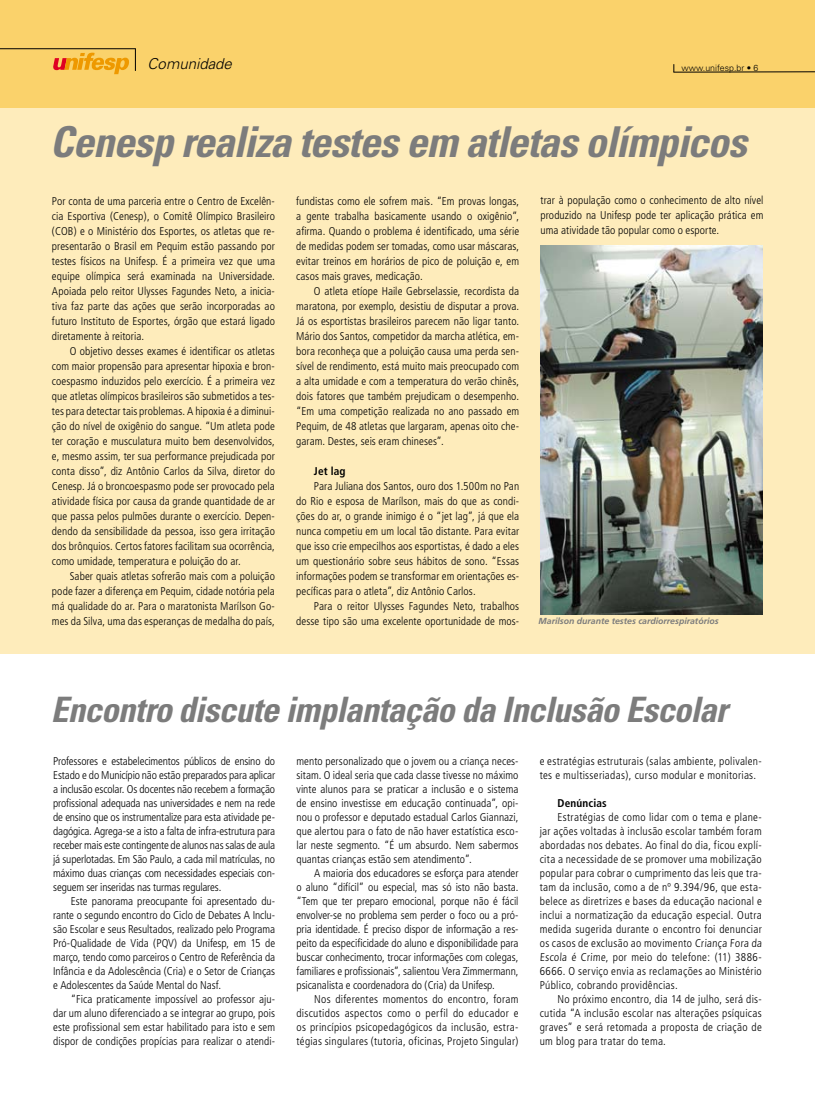
<style>
.page{position:relative;width:815px;height:1099px;background:#fff}
.page>*{position:absolute;margin:0;border:0;box-sizing:border-box;transform-origin:0 0}
.t1{font:italic 700 condensed 42.5px "Univers";letter-spacing:-.02em;color:#7c7c7c}
.t2{font:italic 700 condensed 35px "Univers";letter-spacing:-.02em;color:#7c7c7c}
.t3{font:italic 300 15px "Univers";color:#000}
.t4{font:300 condensed 11.25px/15px "Frutiger";letter-spacing:.005em;color:#000;text-align:justify}
.t5{font:300 condensed 11.25px/14px "Frutiger";letter-spacing:.025em;color:#000}
.t6{font:700 condensed 11.25px "Frutiger";letter-spacing:.015em;color:#000}
.t7{font:italic 700 8.75px "Frutiger";color:#7c7c7c}
.t8{font:300 8.75px "Univers";color:#000}
</style>
<div class="page">
<div style="left:0;top:8px;width:815px;height:645px;background:#feecbb"></div>
<div style="left:0;top:0;width:815px;height:107px;background:#fad26b"></div>
<hr style="left:673px;top:71px;width:142px;height:1px;background:#000">
<svg style="left:53px;top:53px;width:76px;height:21px"></svg>
<hr style="left:0;top:48px;width:136px;height:1px;background:#000">
<svg style="left:135px;top:49px;width:1px;height:22px"></svg>
<img style="left:540px;top:246px;width:223px;height:368px">
<h3 class="t3" style="left:148px;top:55px;width:86px">Comunidade</h3>
<p class="t8" style="left:682px;top:62px;width:78px">www.unifesp.br • 6</p>
<h1 class="t1" style="left:50px;top:116px;width:698px">Cenesp realiza testes em atletas olímpicos</h1>
<p class="t4" style="left:52px;top:193px;width:225px">Por conta de uma parceria entre o Centro de Excelên&shy;cia Esportiva (Cenesp), o Comitê Olímpico Brasileiro (COB) e o Ministério dos Esportes, os atletas que re&shy;presentarão o Brasil em Pequim estão passando por testes físicos na Unifesp. É a primeira vez que uma equipe olímpica será examinada na Universidade.<br>Apoiada pelo reitor Ulysses Fagundes Neto, a inicia&shy;tiva faz parte das ações que serão incorporadas ao futuro Instituto de Esportes, órgão que estará ligado diretamente à reitoria.</p>
<p class="t4" style="left:52px;top:343px;width:225px;text-indent:18px">O objetivo desses exames é identificar os atletas com maior propensão para apresentar hipoxia e bron&shy;coespasmo induzidos pelo exercício. É a primeira vez que atletas olímpicos brasileiros são submetidos a tes&shy;tes para detectar tais problemas. A hipoxia é a diminui&shy;ção do nível de oxigênio do sangue. “Um atleta pode ter coração e musculatura muito bem desenvolvidos, e, mesmo assim, ter sua performance prejudicada por conta disso”, diz Antônio Carlos da Silva, diretor do Cenesp. Já o broncoespasmo pode ser provocado pela atividade física por causa da grande quantidade de ar que passa pelos pulmões durante o exercício. Depen&shy;dendo da sensibilidade da pessoa, isso gera irritação dos brônquios. Certos fatores facilitam sua ocorrência, como umidade, temperatura e poluição do ar.</p>
<p class="t4" style="left:52px;top:568px;width:224px;text-indent:18px">Saber quais atletas sofrerão mais com a poluição pode fazer a diferença em Pequim, cidade notória pela má qualidade do ar. Para o maratonista Marílson Go&shy;mes da Silva, uma das esperanças de medalha do país,</p>
<p class="t4" style="left:296px;top:193px;width:225px">fundistas como ele sofrem mais. “Em provas longas, a gente trabalha basicamente usando o oxigênio”, afirma. Quando o problema é identificado, uma série de medidas podem ser tomadas, como usar máscaras, evitar treinos em horários de pico de poluição e, em casos mais graves, medicação.</p>
<p class="t4" style="left:296px;top:283px;width:225px;text-indent:18px">O atleta etíope Haile Gebrselassie, recordista da maratona, por exemplo, desistiu de disputar a prova.<br>Já os esportistas brasileiros parecem não ligar tanto.<br>Mário dos Santos, competidor da marcha atlética, em&shy;bora reconheça que a poluição causa uma perda sen&shy;sível de rendimento, está muito mais preocupado com a alta umidade e com a temperatura do verão chinês, dois fatores que também prejudicam o desempenho. “Em uma competição realizada no ano passado em Pequim, de 48 atletas que largaram, apenas oito che&shy;garam. Destes, seis eram chineses”.</p>
<p class="t6" style="left:314px;top:464px;width:33px">Jet lag</p>
<p class="t4" style="left:296px;top:478px;width:225px;text-indent:18px">Para Juliana dos Santos, ouro dos 1.500m no Pan do Rio e esposa de Marílson, mais do que as condi&shy;ções do ar, o grande inimigo é o “jet lag”, já que ela nunca competiu em um local tão distante. Para evitar que isso crie empecilhos aos esportistas, é dado a eles um questionário sobre seus hábitos de sono. “Essas informações podem se transformar em orientações es&shy;pecíficas para o atleta”, diz Antônio Carlos.</p>
<p class="t4" style="left:296px;top:598px;width:224px;text-align:right">Para o reitor Ulysses Fagundes Neto, trabalhos desse tipo são uma excelente oportunidade de mos-</p>
<p class="t4" style="left:540px;top:193px;width:225px">trar à população como o conhecimento de alto nível produzido na Unifesp pode ter aplicação prática em uma atividade tão popular como o esporte.</p>
<p class="t7" style="left:539px;top:615px;width:182px">Marilson durante testes cardiorrespiratórios</p>
<h2 class="t2" style="left:51px;top:688px;width:678px">Encontro discute implantação da Inclusão Escolar</h2>
<p class="t4" style="left:53px;top:754px;width:224px;line-height:14px">Professores e estabelecimentos públicos de ensino do Estado e do Município não estão preparados para aplicar a inclusão escolar. Os docentes não recebem a formação profissional adequada nas universidades e nem na rede de ensino que os instrumentalize para esta atividade pe&shy;dagógica. Agrega-se a isto a falta de infra-estrutura para receber mais este contingente de alunos nas salas de aula já superlotadas. Em São Paulo, a cada mil matrículas, no máximo duas crianças com necessidades especiais con&shy;seguem ser inseridas nas turmas regulares.</p>
<p class="t4" style="left:53px;top:894px;width:224px;line-height:14px;text-indent:18px">Este panorama preocupante foi apresentado du&shy;rante o segundo encontro do Ciclo de Debates A Inclu&shy;são Escolar e seus Resultados, realizado pelo Programa Pró-Qualidade de Vida (PQV) da Unifesp, em 15 de março, tendo como parceiros o Centro de Referência da Infância e da Adolescência (Cria) e o Setor de Crianças e Adolescentes da Saúde Mental do Nasf.</p>
<p class="t4" style="left:53px;top:992px;width:224px;line-height:14px;text-indent:18px">“Fica praticamente impossível ao professor aju&shy;dar um aluno diferenciado a se integrar ao grupo, pois este profissional sem estar habilitado para isto e sem dispor de condições propícias para realizar o atendi-</p>
<p class="t4" style="left:296px;top:754px;width:224px;line-height:14px">mento personalizado que o jovem ou a criança neces&shy;sitam. O ideal seria que cada classe tivesse no máximo vinte alunos para se praticar a inclusão e o sistema de ensino investisse em educação continuada”, opi&shy;nou o professor e deputado estadual Carlos Giannazi, que alertou para o fato de não haver estatística esco&shy;lar neste segmento. “É um absurdo. Nem sabermos quantas crianças estão sem atendimento”.</p>
<p class="t4" style="left:296px;top:865px;width:224px;line-height:14px;text-indent:18px">A maioria dos educadores se esforça para atender o aluno “difícil” ou especial, mas só isto não basta. “Tem que ter preparo emocional, porque não é fácil envolver-se no problema sem perder o foco ou a pró&shy;pria identidade. É preciso dispor de informação a res&shy;peito da especificidade do aluno e disponibilidade para buscar conhecimento, trocar informações com colegas, familiares e profissionais”, salientou Vera Zimmermann, psicanalista e coordenadora do (Cria) da Unifesp.</p>
<p class="t4" style="left:296px;top:991px;width:224px;line-height:14px;text-indent:18px">Nos diferentes momentos do encontro, foram discutidos aspectos como o perfil do educador e os princípios psicopedagógicos da inclusão, estra&shy;tégias singulares (tutoria, oficinas, Projeto Singular)</p>
<p class="t5" style="left:540px;top:753px;width:224px">e estratégias estruturais (salas ambiente, polivalen&shy;tes e multisseriadas), curso modular e monitorias.</p>
<p class="t6" style="left:557px;top:796px;width:51px">Denúncias</p>
<p class="t4" style="left:540px;top:809px;width:224px;line-height:14px;text-indent:18px">Estratégias de como lidar com o tema e plane&shy;jar ações voltadas à inclusão escolar também foram abordadas nos debates. Ao final do dia, ficou explí&shy;cita a necessidade de se promover uma mobilização popular para cobrar o cumprimento das leis que tra&shy;tam da inclusão, como a de nº 9.394/96, que esta&shy;belece as diretrizes e bases da educação nacional e inclui a normatização da educação especial. Outra medida sugerida durante o encontro foi denunciar os casos de exclusão ao movimento Criança Fora da Escola é Crime, por meio do telefone: (11) 3886- 6666. O serviço envia as reclamações ao Ministério Público, cobrando providências.</p>
<p class="t4" style="left:540px;top:992px;width:224px;line-height:14px;text-indent:18px">No próximo encontro, dia 14 de julho, será dis&shy;cutida “A inclusão escolar nas alterações psíquicas graves” e será retomada a proposta de criação de um blog para tratar do tema.</p>
</div>
